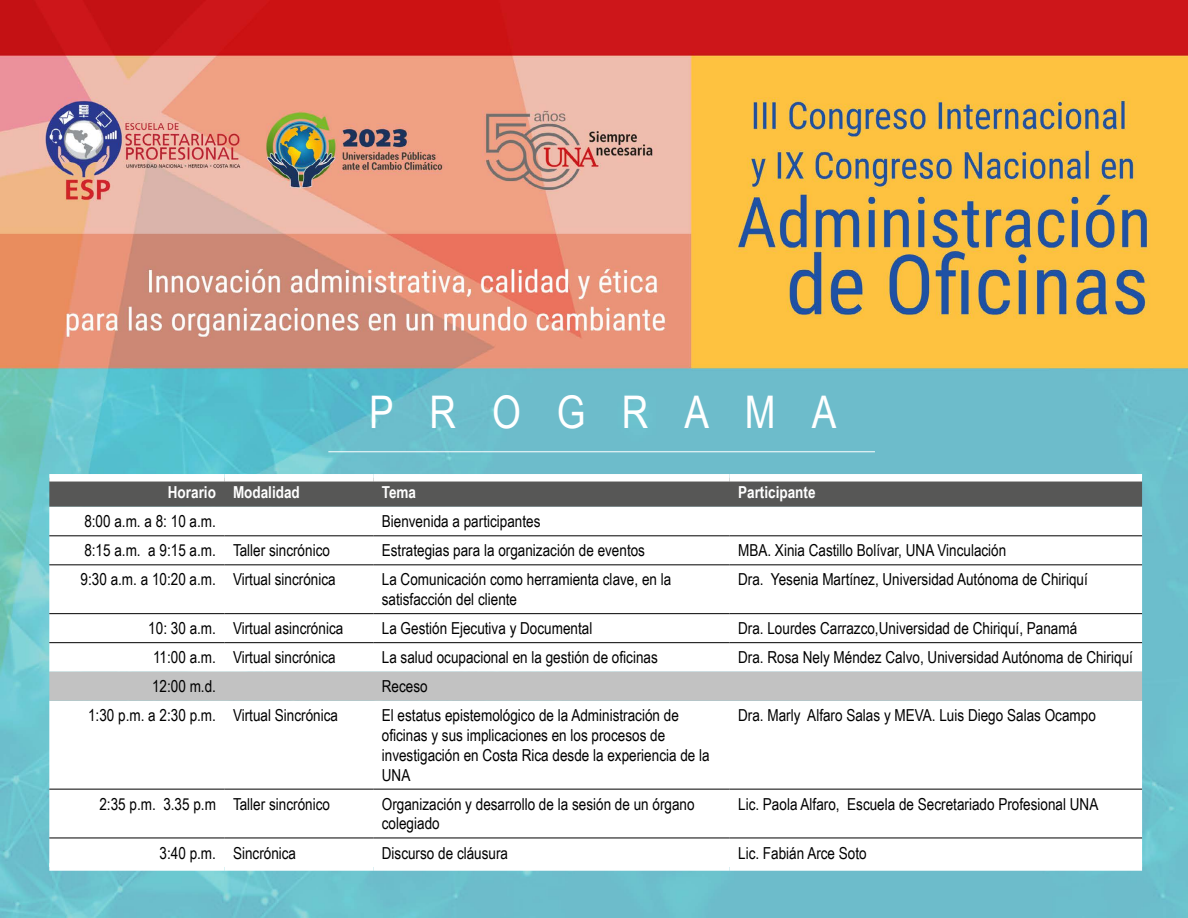
<style>
.page{position:relative;width:1188px;height:918px;background:#fff}
.page>*{position:absolute;margin:0;border:0;box-sizing:border-box;transform-origin:0 0}
.t1{font:45px "Arial Narrow";letter-spacing:.8em;color:#fff}
.t2{font:16.5px/19.8px "Arial Narrow";color:#000}
.t3{font:700 16.5px "Arial Narrow";color:#fff}
</style>
<div class="page">
<img style="left:0;top:0;width:1188px;height:918px">
<div style="left:49px;top:482px;width:1093px;height:25px;background:#575756"></div>
<svg style="left:49px;top:507px;width:1093px;height:356px"></svg>
<div style="left:49px;top:672px;width:1093px;height:29px;background:#c2c2c2"></div>
<hr style="left:49px;top:536px;width:176px;height:1px;background:#000">
<hr style="left:225px;top:536px;width:148px;height:1px;background:#000">
<hr style="left:373px;top:536px;width:357px;height:1px;background:#000">
<hr style="left:730px;top:536px;width:412px;height:1px;background:#000">
<hr style="left:49px;top:565px;width:176px;height:1px;background:#000">
<hr style="left:225px;top:565px;width:148px;height:1px;background:#000">
<hr style="left:373px;top:565px;width:357px;height:1px;background:#000">
<hr style="left:730px;top:565px;width:412px;height:1px;background:#000">
<hr style="left:49px;top:613px;width:176px;height:1px;background:#000">
<hr style="left:225px;top:613px;width:148px;height:1px;background:#000">
<hr style="left:373px;top:613px;width:357px;height:1px;background:#000">
<hr style="left:730px;top:613px;width:412px;height:1px;background:#000">
<hr style="left:49px;top:642px;width:176px;height:1px;background:#000">
<hr style="left:225px;top:642px;width:148px;height:1px;background:#000">
<hr style="left:373px;top:642px;width:357px;height:1px;background:#000">
<hr style="left:730px;top:642px;width:412px;height:1px;background:#000">
<hr style="left:49px;top:789px;width:176px;height:1px;background:#000">
<hr style="left:225px;top:789px;width:148px;height:1px;background:#000">
<hr style="left:373px;top:789px;width:357px;height:1px;background:#000">
<hr style="left:730px;top:789px;width:412px;height:1px;background:#000">
<hr style="left:49px;top:838px;width:176px;height:1px;background:#000">
<hr style="left:225px;top:838px;width:148px;height:1px;background:#000">
<hr style="left:373px;top:838px;width:357px;height:1px;background:#000">
<hr style="left:730px;top:838px;width:412px;height:1px;background:#000">
<div style="left:49px;top:474px;width:176px;height:8px;background:#fff"></div>
<div style="left:225px;top:474px;width:148px;height:8px;background:#fff"></div>
<div style="left:373px;top:474px;width:357px;height:8px;background:#fff"></div>
<div style="left:730px;top:474px;width:412px;height:8px;background:#fff"></div>
<div style="left:49px;top:863px;width:176px;height:8px;background:#fff"></div>
<div style="left:225px;top:863px;width:148px;height:8px;background:#fff"></div>
<div style="left:373px;top:863px;width:357px;height:8px;background:#fff"></div>
<div style="left:730px;top:863px;width:412px;height:8px;background:#fff"></div>
<hr style="left:328px;top:451px;width:547px;height:1px;background:#fff">
<h1 class="t1" style="left:369px;top:379px;width:469px">PROGRAMA</h1>
<p class="t3" style="left:168px;top:480px;width:134px">Horario Modalidad</p>
<p class="t3" style="left:382px;top:480px;width:36px">Tema</p>
<p class="t3" style="left:738px;top:480px;width:79px">Participante</p>
<p class="t2" style="left:84px;top:511px;width:133px">8:00 a.m. a 8: 10 a.m.</p>
<p class="t2" style="left:382px;top:511px;width:160px">Bienvenida a participantes</p>
<p class="t2" style="left:84px;top:540px;width:247px">8:15 a.m. a 9:15 a.m. Taller sincrónico</p>
<p class="t2" style="left:382px;top:540px;width:265px">Estrategias para la organización de eventos</p>
<p class="t2" style="left:738px;top:540px;width:270px">MBA. Xinia Castillo Bolívar, UNA Vinculación</p>
<p class="t2" style="left:81px;top:569px;width:257px">9:30 a.m. a 10:20 a.m. Virtual sincrónica</p>
<p class="t2" style="left:382px;top:569px;width:291px">La Comunicación como herramienta clave, en la satisfacción del cliente</p>
<p class="t2" style="left:738px;top:569px;width:351px">Dra. Yesenia Martínez, Universidad Autónoma de Chiriquí</p>
<p class="t2" style="left:148px;top:618px;width:197px">10: 30 a.m. Virtual asincrónica</p>
<p class="t2" style="left:382px;top:618px;width:212px">La Gestión Ejecutiva y Documental</p>
<p class="t2" style="left:738px;top:618px;width:341px">Dra. Lourdes Carrazco,Universidad de Chiriquí, Panamá</p>
<p class="t2" style="left:153px;top:647px;width:184px">11:00 a.m. Virtual sincrónica</p>
<p class="t2" style="left:382px;top:647px;width:278px">La salud ocupacional en la gestión de oficinas</p>
<p class="t2" style="left:738px;top:647px;width:396px">Dra. Rosa Nely Méndez Calvo, Universidad Autónoma de Chiriquí</p>
<p class="t2" style="left:152px;top:676px;width:65px">12:00 m.d.</p>
<p class="t2" style="left:382px;top:676px;width:47px">Receso</p>
<p class="t2" style="left:88px;top:705px;width:251px">1:30 p.m. a 2:30 p.m. Virtual Sincrónica</p>
<p class="t2" style="left:382px;top:705px;width:329px">El estatus epistemológico de la Administración de oficinas y sus implicaciones en los procesos de investigación en Costa Rica desde la experiencia de la UNA</p>
<p class="t2" style="left:738px;top:705px;width:359px">Dra. Marly Alfaro Salas y MEVA. Luis Diego Salas Ocampo</p>
<p class="t2" style="left:99px;top:793px;width:232px">2:35 p.m. 3.35 p.m Taller sincrónico</p>
<p class="t2" style="left:382px;top:793px;width:314px">Organización y desarrollo de la sesión de un órgano colegiado</p>
<p class="t2" style="left:738px;top:793px;width:362px">Lic. Paola Alfaro, Escuela de Secretariado Profesional UNA</p>
<p class="t2" style="left:160px;top:842px;width:138px">3:40 p.m. Sincrónica</p>
<p class="t2" style="left:382px;top:842px;width:128px">Discurso de cláusura</p>
<p class="t2" style="left:738px;top:842px;width:130px">Lic. Fabián Arce Soto</p>
</div>
